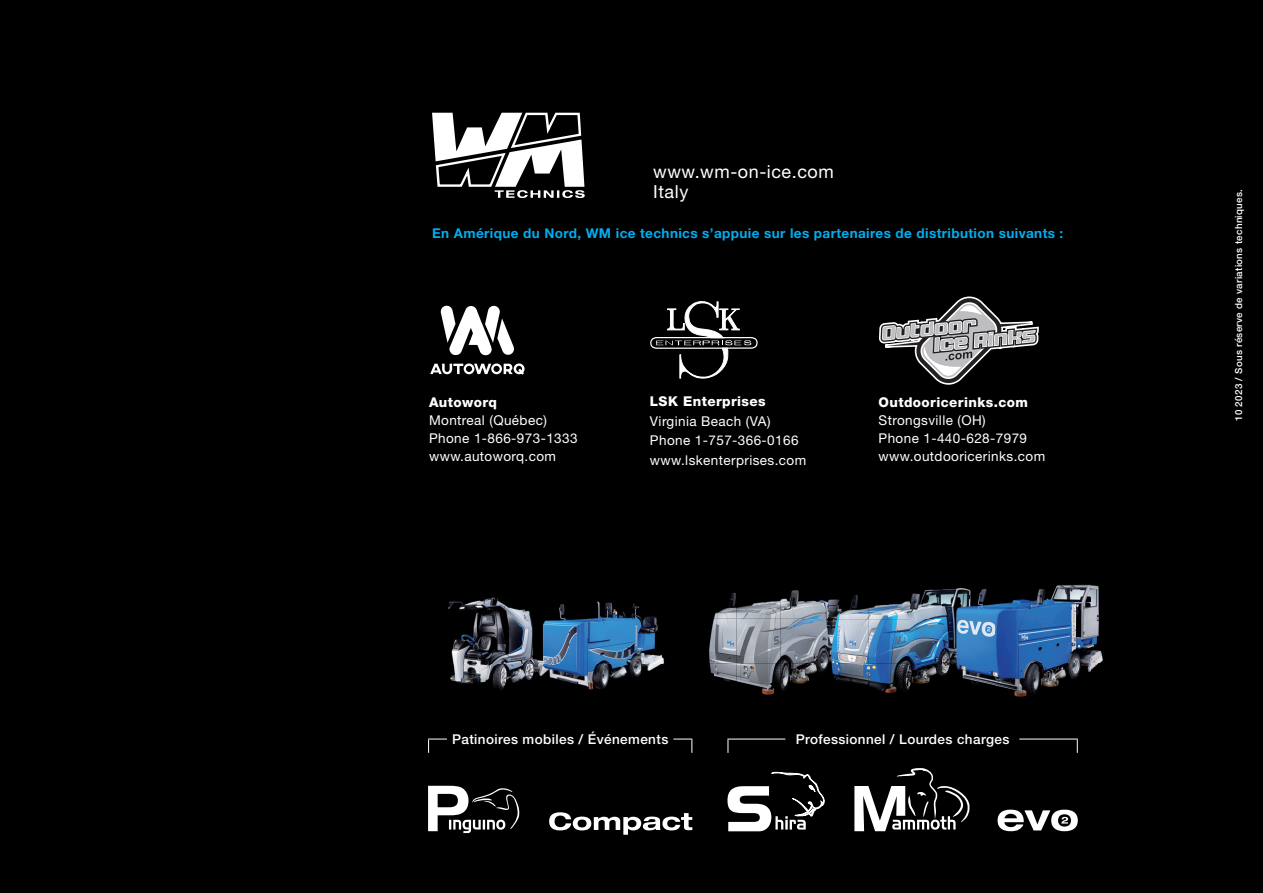
<style>
.page{position:relative;width:1263px;height:893px;background:#000001}
.page>*{position:absolute;margin:0;border:0;box-sizing:border-box;transform-origin:0 0}
.t1{font:18px/19.5px "Helvetica Neue LT Std";letter-spacing:.03em;color:#fff}
.t2{font:13.5px/18px "Helvetica Neue LT Std";letter-spacing:.03em;color:#fff}
.t3{font:700 13.5px "Helvetica Neue LT Std";letter-spacing:.03em;color:#00aeef}
.t4{font:500 13.5px "Helvetica Neue LT Std";letter-spacing:.03em;color:#fff}
.t5{font:800 13.5px "Helvetica Neue LT Std";letter-spacing:.03em;color:#fff}
.t6{font:500 9.75px "Helvetica Neue LT Std";letter-spacing:.03em;color:#fff}
</style>
<div class="page">
<svg style="left:854px;top:768px;width:115px;height:63px"></svg>
<svg style="left:997px;top:810px;width:81px;height:21px"></svg>
<svg style="left:549px;top:812px;width:143px;height:23px"></svg>
<svg style="left:428px;top:786px;width:92px;height:47px"></svg>
<svg style="left:727px;top:771px;width:98px;height:60px"></svg>
<img style="left:448px;top:597px;width:210px;height:31px">
<img style="left:451px;top:628px;width:75px;height:36px">
<img style="left:450px;top:664px;width:210px;height:26px">
<img style="left:568px;top:628px;width:96px;height:37px">
<img style="left:526px;top:597px;width:42px;height:93px">
<img style="left:713px;top:590px;width:92px;height:29px">
<img style="left:709px;top:619px;width:394px;height:45px">
<img style="left:709px;top:663px;width:116px;height:32px">
<img style="left:805px;top:588px;width:187px;height:31px">
<img style="left:805px;top:664px;width:138px;height:31px">
<img style="left:992px;top:584px;width:108px;height:35px">
<img style="left:943px;top:663px;width:160px;height:34px">
<hr style="left:727px;top:739px;width:58px;height:1px;background:#fff">
<hr style="left:1019px;top:739px;width:59px;height:1px;background:#fff">
<svg style="left:428px;top:739px;width:19px;height:14px"></svg>
<svg style="left:727px;top:739px;width:1px;height:14px"></svg>
<svg style="left:673px;top:739px;width:19px;height:14px"></svg>
<svg style="left:1077px;top:739px;width:1px;height:14px"></svg>
<svg style="left:440px;top:305px;width:74px;height:51px"></svg>
<svg style="left:430px;top:363px;width:94px;height:12px"></svg>
<svg style="left:650px;top:301px;width:108px;height:78px"></svg>
<svg style="left:879px;top:297px;width:160px;height:88px"></svg>
<svg style="left:432px;top:112px;width:153px;height:86px"></svg>
<h1 class="t1" style="left:653px;top:162px;width:182px">www.wm-on-ice.com<br>Italy</h1>
<p class="t3" style="left:432px;top:225px;width:633px">En Amérique du Nord, WM ice technics s’appuie sur les partenaires de distribution suivants :</p>
<p class="t5" style="left:429px;top:394px;width:69px">Autoworq</p>
<p class="t2" style="left:429px;top:411px;width:150px">Montreal (Québec)<br>Phone 1-866-973-1333 www.autoworq.com</p>
<p class="t5" style="left:650px;top:394px;width:117px">LSK Enterprises</p>
<p class="t2" style="left:650px;top:411px;width:158px;line-height:19.5px">Virginia Beach (VA)<br>Phone 1-757-366-0166 www.lskenterprises.com</p>
<p class="t5" style="left:878px;top:394px;width:151px">Outdooricerinks.com</p>
<p class="t2" style="left:878px;top:411px;width:168px">Strongsville (OH)<br>Phone 1-440-628-7979 www.outdooricerinks.com</p>
<p class="t4" style="left:452px;top:731px;width:218px">Patinoires mobiles / Événements</p>
<p class="t4" style="left:796px;top:731px;width:215px">Professionnel / Lourdes charges</p>
<p class="t6" style="left:1233px;top:421px;width:233px;rotate:-90deg">10 2023 / Sous réserve de variations techniques.</p>
</div>
